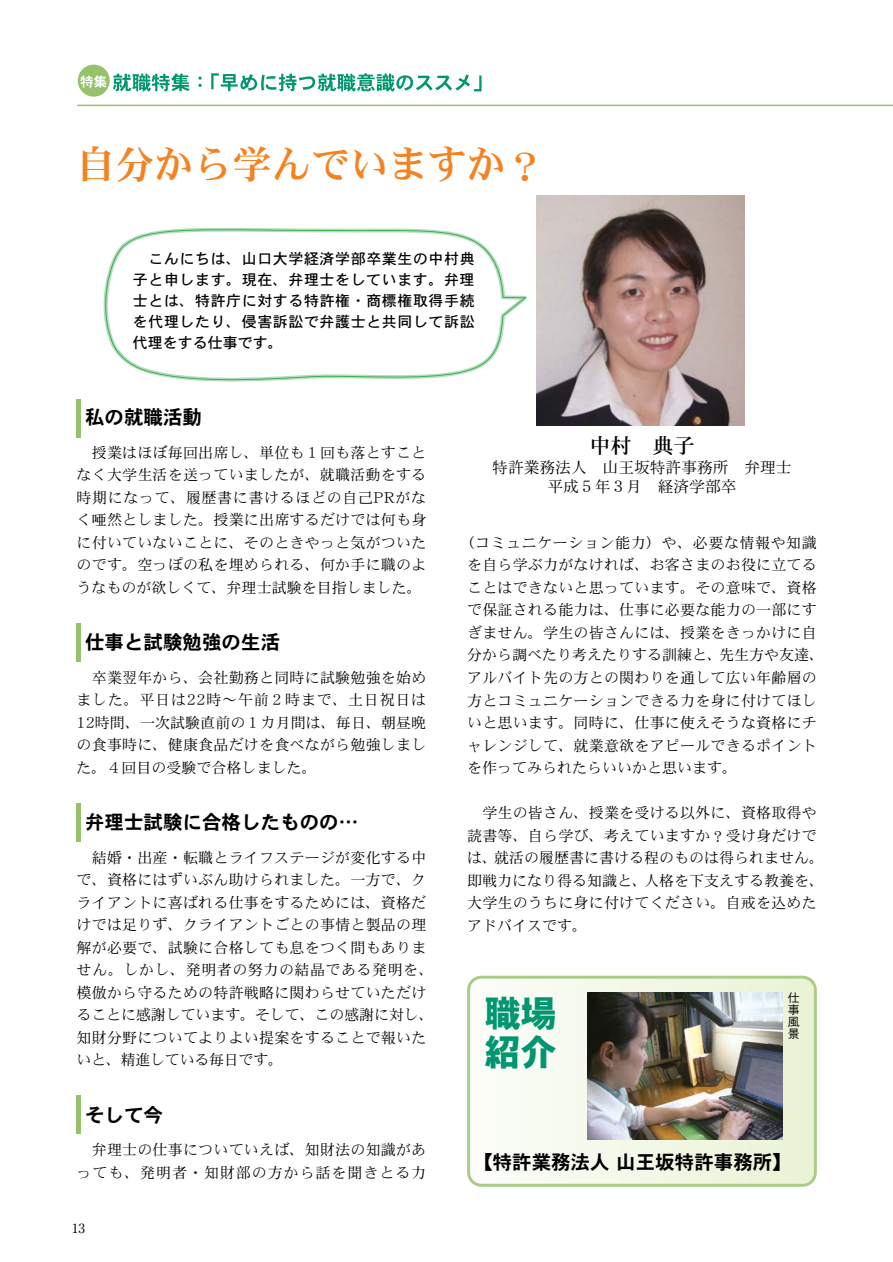
<style>
.page{position:relative;width:893px;height:1262px;background:#fff}
.page>*{position:absolute;margin:0;border:0;box-sizing:border-box;transform-origin:0 0}
.t1{font:39px "DFPHS Mincho CID W7";color:#f5821f}
.t2{font:36px "DFPHS Gothic CID W9";color:#00966f}
.t3{font:21px "DFPHS Mincho CID W5";color:#000}
.t4{font:19.5px "DFPHS Gothic CID W7";color:#000}
.t5{font:15.75px/19.5px "DFPHS Mincho CID W3";color:#000;text-align:center}
.t6{font:15px/22.5px "DFPHS Mincho CID W3";letter-spacing:.015em;color:#000}
.t7{font:15px/21px "DFPHS Gothic CID W5";letter-spacing:.035em;color:#000;text-align:justify}
.t8{font:13.2px "Ryumin";color:#000}
.t9{font:12px/12px "DFPHS Gothic CID W3";color:#000;text-align:justify}
</style>
<div class="page">
<hr style="left:77px;top:105px;width:815px;height:1px;background:#96c26c">
<div style="left:78px;top:65px;width:32px;height:32px;background:#96c26c;border-radius:50%"></div>
<svg style="left:80px;top:75px;width:27px;height:13px"></svg>
<svg style="left:113px;top:73px;width:77px;height:19px"></svg>
<svg style="left:198px;top:77px;width:3px;height:10px"></svg>
<svg style="left:211px;top:73px;width:270px;height:19px"></svg>
<hr style="left:77px;top:400px;width:4px;height:38px;background:#96c26c">
<hr style="left:77px;top:1095px;width:4px;height:38px;background:#96c26c">
<svg style="left:103px;top:227px;width:423px;height:155px"></svg>
<img style="left:536px;top:196px;width:208px;height:229px">
<hr style="left:77px;top:623px;width:4px;height:38px;background:#96c26c">
<hr style="left:77px;top:803px;width:4px;height:38px;background:#96c26c">
<div style="left:470px;top:978px;width:343px;height:205px;background:linear-gradient(to right,#fdfefa,#e8f1d3);border-radius:11px"></div>
<div style="left:467px;top:975px;width:349px;height:211px;border:3px solid #aacc87;border-radius:13px"></div>
<img style="left:587px;top:992px;width:195px;height:147px">
<h1 class="t1" style="left:77px;top:149px;width:469px">自分から学んでいますか？</h1>
<p class="t7" style="left:133px;top:250px;width:343px;text-indent:16px">こんにちは、山口大学経済学部卒業生の中村典子と申します。現在、弁理士をしています。弁理士とは、特許庁に対する特許権・商標権取得手続を代理したり、侵害訴訟で弁護士と共同して訴訟代理をする仕事です。</p>
<h3 class="t4" style="left:85px;top:409px;width:119px">私の就職活動</h3>
<p class="t6" style="left:77px;top:443px;width:351px;text-align:justify;text-indent:15px">授業はほぼ毎回出席し、単位も１回も落とすことなく大学生活を送っていましたが、就職活動をする時期になって、履歴書に書けるほどの自己PRがなく唖然としました。授業に出席するだけでは何も身に付いていないことに、そのときやっと気がついたのです。空っぽの私を埋められる、何か手に職のようなものが欲しくて、弁理士試験を目指しました。</p>
<h3 class="t4" style="left:85px;top:634px;width:197px">仕事と試験勉強の生活</h3>
<p class="t6" style="left:77px;top:668px;width:351px;text-align:justify;text-indent:15px">卒業翌年から、会社勤務と同時に試験勉強を始めました。平日は22時～午前２時まで、土日祝日は12時間、一次試験直前の１カ月間は、毎日、朝昼晩の食事時に、健康食品だけを食べながら勉強しました。４回目の受験で合格しました。</p>
<h3 class="t4" style="left:85px;top:814px;width:275px">弁理士試験に合格したものの…</h3>
<p class="t6" style="left:77px;top:848px;width:359px;text-indent:15px">結婚・出産・転職とライフステージが変化する中で、資格にはずいぶん助けられました。一方で、クライアントに喜ばれる仕事をするためには、資格だけでは足りず、クライアントごとの事情と製品の理解が必要で、試験に合格しても息をつく間もありません。しかし、発明者の努力の結晶である発明を、模倣から守るための特許戦略に関わらせていただけることに感謝しています。そして、この感謝に対し、知財分野についてよりよい提案をすることで報いたいと、精進している毎日です。</p>
<h3 class="t4" style="left:85px;top:1107px;width:80px">そして今</h3>
<p class="t6" style="left:77px;top:1140px;width:351px;text-align:right">弁理士の仕事についていえば、知財法の知識があっても、発明者・知財部の方から話を聞きとる力</p>
<p class="t8" style="left:72px;top:1223px;width:15px">13</p>
<h3 class="t3" style="left:589px;top:437px;width:106px">中村　典子</h3>
<p class="t5" style="left:492px;top:459px;width:301px">特許業務法人　山王坂特許事務所　弁理士平成５年３月　経済学部卒</p>
<p class="t6" style="left:467px;top:533px;width:359px;text-indent:-8px">（コミュニケーション能力）や、必要な情報や知識を自ら学ぶ力がなければ、お客さまのお役に立てることはできないと思っています。その意味で、資格で保証される能力は、仕事に必要な能力の一部にすぎません。学生の皆さんには、授業をきっかけに自分から調べたり考えたりする訓練と、先生方や友達、アルバイト先の方との関わりを通して広い年齢層の方とコミュニケーションできる力を身に付けてほしいと思います。同時に、仕事に使えそうな資格にチャレンジして、就業意欲をアピールできるポイントを作ってみられたらいいかと思います。</p>
<p class="t6" style="left:467px;top:803px;width:359px;text-indent:15px">学生の皆さん、授業を受ける以外に、資格取得や読書等、自ら学び、考えていますか？受け身だけでは、就活の履歴書に書ける程のものは得られません。即戦力になり得る知識と、人格を下支えする教養を、大学生のうちに身に付けてください。自戒を込めたアドバイスです。</p>
<h2 class="t2" style="left:485px;top:998px;width:73px">職場</h2>
<h2 class="t2" style="left:485px;top:1037px;width:73px">紹介</h2>
<p class="t9" style="left:787px;top:992px;width:13px">仕事風</p>
<p class="t9" style="left:787px;top:1028px;width:13px">景</p>
<h3 class="t4" style="left:473px;top:1154px;width:320px">【特許業務法人山王坂特許事務所】</h3>
</div>
